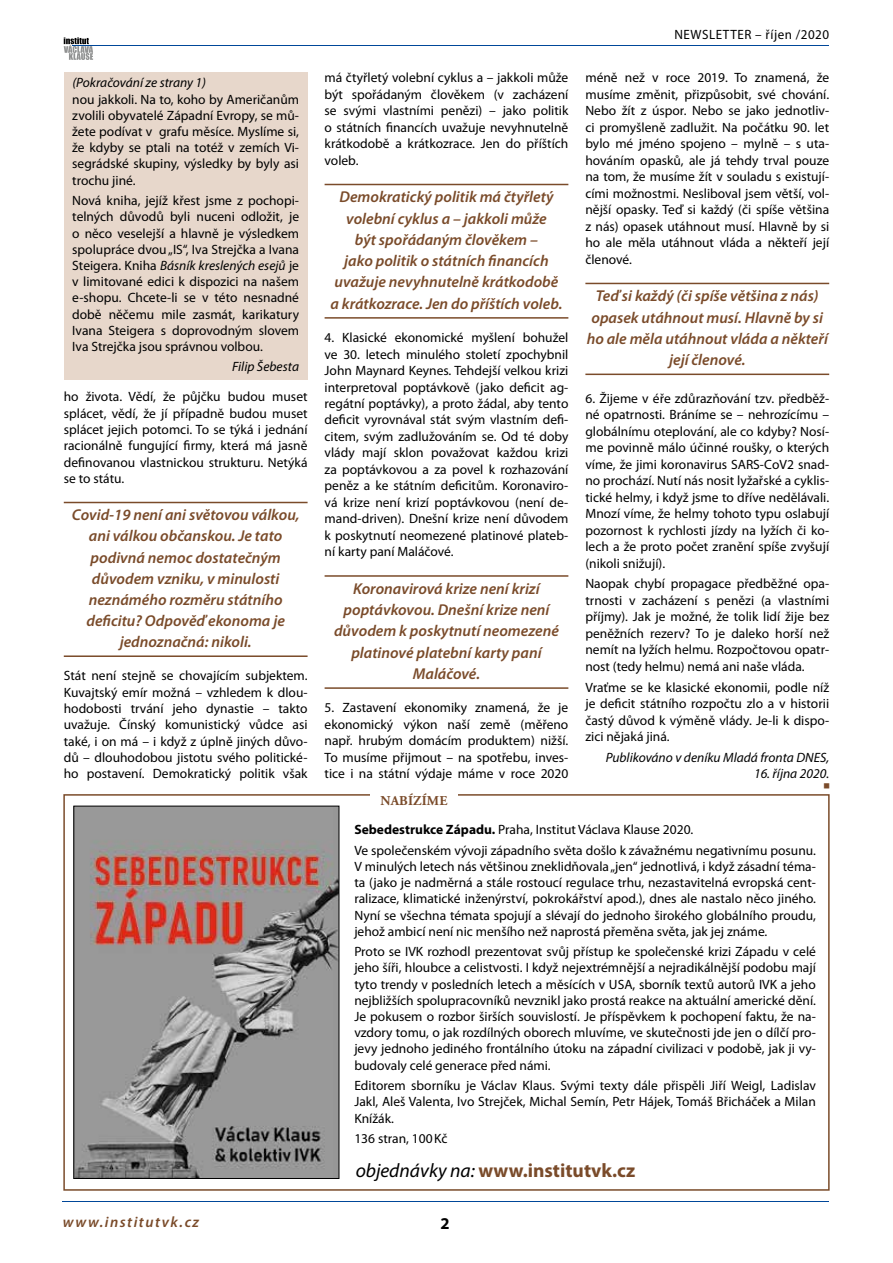
<style>
.page{position:relative;width:893px;height:1263px;background:#fff}
.page>*{position:absolute;margin:0;border:0;box-sizing:border-box;transform-origin:0 0}
.t1{font:700 19.5px "Myriad Pro";color:#7a4b2a}
.t2{font:700 16.5px "Myriad Pro";color:#000}
.t3{font:italic 600 15.75px/21.3px "Myriad Pro";color:#7a4b2a;text-align:center}
.t4{font:italic 600 15px "Myriad Pro";letter-spacing:.1em;color:#7a4b2a}
.t5{font:13.5px/16.5px "Myriad Pro";color:#000;text-align:justify}
.t6{font:italic 13.5px "Myriad Pro";color:#000}
.t7{font:13.5px "Myriad Pro";letter-spacing:.04em;color:#000}
.t8{font:700 13.5px "Adobe Garamond Pro";letter-spacing:.015em;color:#7a4b2a}
.t9{font:7.5px "Zapf Dingbats Itc LOT";color:#7a4b2a}
.s1{font-style:italic}
.s2{font-weight:700}
.s3{font-weight:400;font-style:italic;color:#000}
</style>
<div class="page">
<svg style="left:64px;top:37px;width:29px;height:23px"></svg>
<hr style="left:72px;top:45px;width:242px;height:1px;background:#004799">
<hr style="left:149px;top:45px;width:679px;height:1px;background:#004799">
<hr style="left:63px;top:1201px;width:765px;height:1px;background:#004799">
<div style="left:64px;top:72px;width:244px;height:308px;background:#e7d7cb"></div>
<hr style="left:64px;top:502px;width:244px;height:1px;background:#7a4b2a">
<hr style="left:64px;top:655px;width:244px;height:2px;background:#7a4b2a">
<hr style="left:325px;top:184px;width:243px;height:1px;background:#7a4b2a">
<hr style="left:325px;top:317px;width:243px;height:2px;background:#7a4b2a">
<hr style="left:325px;top:575px;width:243px;height:2px;background:#7a4b2a">
<hr style="left:325px;top:687px;width:243px;height:2px;background:#7a4b2a">
<hr style="left:585px;top:283px;width:244px;height:1px;background:#7a4b2a">
<hr style="left:585px;top:374px;width:244px;height:1px;background:#7a4b2a">
<div style="left:63px;top:794px;width:767px;height:397px;border:2px solid #7a4b2a"></div>
<div style="left:370px;top:791px;width:87px;height:18px;background:#fff"></div>
<img style="left:75px;top:808px;width:262px;height:369px">
<div style="left:73px;top:806px;width:266px;height:373px;border:1px solid #000"></div>
<p class="t6" style="left:72px;top:74px;width:135px">(Pokračování ze strany 1)</p>
<p class="t5" style="left:72px;top:91px;width:228px">nou jakkoli. Na to, koho by Američanům zvolili obyvatelé Západní Evropy, se mů&shy;žete podívat v grafu měsíce. Myslíme si, že kdyby se ptali na totéž v zemích Vi&shy;segrádské skupiny, výsledky by byly asi trochu jiné.</p>
<p class="t5" style="left:72px;top:193px;width:228px">Nová kniha, jejíž křest jsme z pochopi&shy;telných důvodů byli nuceni odložit, je o něco veselejší a hlavně je výsledkem spolupráce dvou „IS“, Iva Strejčka a Ivana Steigera. Kniha <span class="s1">Básník kreslených esejů</span> je v limitované edici k dispozici na našem e-shopu. Chcete-li se v této nesnadné době něčemu mile zasmát, karikatury Ivana Steigera s doprovodným slovem Iva Strejčka jsou správnou volbou.</p>
<p class="t6" style="left:232px;top:359px;width:68px">Filip Šebesta</p>
<p class="t5" style="left:64px;top:389px;width:245px">ho života. Vědí, že půjčku budou muset splácet, vědí, že jí případně budou muset splácet jejich potomci. To se týká i jednání racionálně fungující firmy, která má jasně definovanou vlastnickou strukturu. Netýká se to státu.</p>
<p class="t3" style="left:72px;top:505px;width:229px">Covid-19 není ani světovou válkou, ani válkou občanskou. Je tato podivná nemoc dostatečným důvodem vzniku, v minulosti neznámého rozměru státního deficitu? Odpověď ekonoma je jednoznačná: nikoli.</p>
<p class="t5" style="left:64px;top:668px;width:245px">Stát není stejně se chovajícím subjektem.<br>Kuvajtský emír možná – vzhledem k dlou&shy;hodobosti trvání jeho dynastie – takto uvažuje. Čínský komunistický vůdce asi také, i on má – i když z úplně jiných důvo&shy;dů – dlouhodobou jistotu svého politické&shy;ho postavení. Demokratický politik však</p>
<p class="t5" style="left:325px;top:70px;width:245px">má čtyřletý volební cyklus a – jakkoli může být spořádaným člověkem (v zacházení se svými vlastními penězi) – jako politik o státních financích uvažuje nevyhnutelně krátkodobě a krátkozrace. Jen do příštích voleb.</p>
<p class="t3" style="left:331px;top:187px;width:233px">Demokratický politik má čtyřletý volební cyklus a – jakkoli může<br>být spořádaným člověkem –<br>jako politik o státních financích uvažuje nevyhnutelně krátkodobě a krátkozrace. Jen do příštích voleb.</p>
<p class="t5" style="left:325px;top:330px;width:245px">4. Klasické ekonomické myšlení bohužel ve 30. letech minulého století zpochybnil John Maynard Keynes. Tehdejší velkou krizi interpretoval poptávkově (jako deficit ag&shy;regátní poptávky), a proto žádal, aby tento deficit vyrovnával stát svým vlastním defi&shy;citem, svým zadlužováním se. Od té doby vlády mají sklon považovat každou krizi za poptávkovou a za povel k rozhazování peněz a ke státním deficitům. Koronaviro&shy;vá krize není krizí poptávkovou (není de&shy;mand-driven). Dnešní krize není důvodem k poskytnutí neomezené platinové plateb&shy;ní karty paní Maláčové.</p>
<p class="t3" style="left:334px;top:578px;width:226px">Koronavirová krize není krizí poptávkovou. Dnešní krize není důvodem k poskytnutí neomezené platinové platební karty paní<br>Maláčové.</p>
<p class="t5" style="left:325px;top:700px;width:245px">5. Zastavení ekonomiky znamená, že je ekonomický výkon naší země (měřeno např. hrubým domácím produktem) nižší.<br>To musíme přijmout – na spotřebu, inves&shy;tice i na státní výdaje máme v roce 2020</p>
<p class="t8" style="left:380px;top:792px;width:68px">NABÍZÍME</p>
<p class="t7" style="left:674px;top:27px;width:156px">NEWSLETTER – říjen /2020</p>
<p class="t5" style="left:585px;top:70px;width:245px">méně než v roce 2019. To znamená, že musíme změnit, přizpůsobit, své chování.<br>Nebo žít z úspor. Nebo se jako jednotliv&shy;ci promyšleně zadlužit. Na počátku 90. let bylo mé jméno spojeno – mylně – s uta&shy;hováním opasků, ale já tehdy trval pouze na tom, že musíme žít v souladu s existují&shy;cími možnostmi. Nesliboval jsem větší, vol&shy;nější opasky. Teď si každý (či spíše většina z nás) opasek utáhnout musí. Hlavně by si ho ale měla utáhnout vláda a někteří její členové.</p>
<p class="t3" style="left:587px;top:286px;width:243px">Teď si každý (či spíše většina z nás) opasek utáhnout musí. Hlavně by si ho ale měla utáhnout vláda a někteří její členové.</p>
<p class="t5" style="left:585px;top:390px;width:245px">6. Žijeme v éře zdůrazňování tzv. předběž&shy;né opatrnosti. Bráníme se – nehrozícímu – globálnímu oteplování, ale co kdyby? Nosí&shy;me povinně málo účinné roušky, o kterých víme, že jimi koronavirus SARS-CoV2 snad&shy;no prochází. Nutí nás nosit lyžařské a cyklis&shy;tické helmy, i když jsme to dříve nedělávali.<br>Mnozí víme, že helmy tohoto typu oslabují pozornost k rychlosti jízdy na lyžích či ko&shy;lech a že proto počet zranění spíše zvyšují (nikoli snižují).</p>
<p class="t5" style="left:585px;top:576px;width:245px">Naopak chybí propagace předběžné opa&shy;trnosti v zacházení s penězi (a vlastními příjmy). Jak je možné, že tolik lidí žije bez peněžních rezerv? To je daleko horší než nemít na lyžích helmu. Rozpočtovou opatr&shy;nost (tedy helmu) nemá ani naše vláda.</p>
<p class="t5" style="left:585px;top:679px;width:245px">Vraťme se ke klasické ekonomii, podle níž je deficit státního rozpočtu zlo a v historii častý důvod k výměně vlády. Je-li k dispo&shy;zici nějaká jiná.</p>
<p class="t6" style="left:606px;top:749px;width:225px">Publikováno v deníku Mladá fronta DNES,</p>
<p class="t6" style="left:754px;top:765px;width:77px">16. října 2020.</p>
<p class="t9" style="left:830px;top:783px;width:7px;rotate:90deg">■</p>
<p class="t5" style="left:354px;top:820px;width:463px;line-height:20.4px"><span class="s2">Sebedestrukce Západu.</span> Praha, Institut Václava Klause 2020.<br>Ve společenském vývoji západního světa došlo k závažnému negativnímu posunu.</p>
<p class="t5" style="left:354px;top:859px;width:463px">V minulých letech nás většinou zneklidňovala „jen“ jednotlivá, i když zásadní téma&shy;ta (jako je nadměrná a stále rostoucí regulace trhu, nezastavitelná evropská cent&shy;ralizace, klimatické inženýrství, pokrokářství apod.), dnes ale nastalo něco jiného.<br>Nyní se všechna témata spojují a slévají do jednoho širokého globálního proudu, jehož ambicí není nic menšího než naprostá přeměna světa, jak jej známe.</p>
<p class="t5" style="left:354px;top:944px;width:463px">Proto se IVK rozhodl prezentovat svůj přístup ke společenské krizi Západu v celé jeho šíři, hloubce a celistvosti. I když nejextrémnější a nejradikálnější podobu mají tyto trendy v posledních letech a měsících v USA, sborník textů autorů IVK a jeho nejbližších spolupracovníků nevznikl jako prostá reakce na aktuální americké dění.<br>Je pokusem o rozbor širších souvislostí. Je příspěvkem k pochopení faktu, že na&shy;vzdory tomu, o jak rozdílných oborech mluvíme, ve skutečnosti jde jen o dílčí pro&shy;jevy jednoho jediného frontálního útoku na západní civilizaci v podobě, jak ji vy&shy;budovaly celé generace před námi.</p>
<p class="t5" style="left:354px;top:1078px;width:463px">Editorem sborníku je Václav Klaus. Svými texty dále přispěli Jiří Weigl, Ladislav Jakl, Aleš Valenta, Ivo Strejček, Michal Semín, Petr Hájek, Tomáš Břicháček a Milan Knížák.</p>
<p class="t5" style="left:354px;top:1130px;width:95px">136 stran, 100Kč</p>
<h1 class="t1" style="left:356px;top:1159px;width:281px"><span class="s3">objednávky na:</span> www.institutvk.cz</h1>
<p class="t4" style="left:63px;top:1213px;width:138px">www.institutvk.cz</p>
<p class="t2" style="left:440px;top:1214px;width:11px">2</p>
</div>
